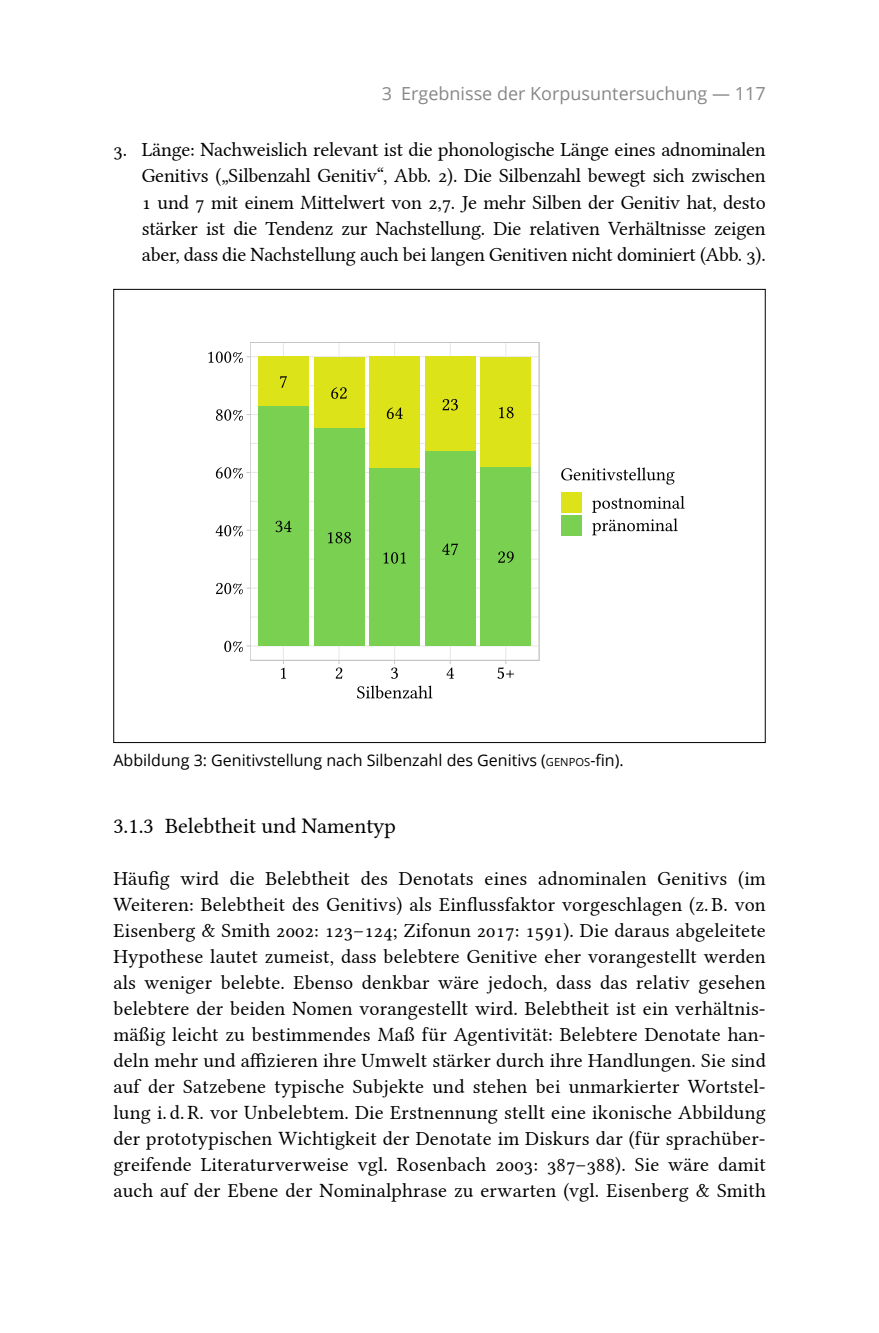
<style>
.page{position:relative;width:879px;height:1333px;background:#fff}
.page>*{position:absolute;margin:0;border:0;box-sizing:border-box;transform-origin:0 0}
.Ü3{font:22px "Lin Libertine";color:#000}
.Fließtext_nach_Übers{font:20px/26px "Lin Libertine";letter-spacing:.01em;color:#000;text-align:justify}
.Liste_nummeriert_STA{font:20px/26px "Lin Libertine";letter-spacing:-.01em;color:#000;text-align:justify}
.t1{font:18px "Open Sans";color:#878787}
.Legende{font:16px "Open Sans";color:#000}
.s1{font-size:11.2px}
</style>
<div class="page">
<hr style="left:250px;top:616px;width:289px;height:1px;background:#e7e7e7">
<hr style="left:250px;top:559px;width:289px;height:1px;background:#e7e7e7">
<hr style="left:250px;top:501px;width:289px;height:1px;background:#e7e7e7">
<hr style="left:250px;top:443px;width:289px;height:1px;background:#e7e7e7">
<hr style="left:250px;top:385px;width:289px;height:1px;background:#e7e7e7">
<hr style="left:250px;top:645px;width:289px;height:1px;background:#e7e7e7">
<hr style="left:250px;top:587px;width:289px;height:1px;background:#e7e7e7">
<hr style="left:250px;top:530px;width:289px;height:1px;background:#e7e7e7">
<hr style="left:250px;top:472px;width:289px;height:1px;background:#e7e7e7">
<hr style="left:250px;top:414px;width:289px;height:1px;background:#e7e7e7">
<hr style="left:250px;top:356px;width:289px;height:1px;background:#e7e7e7">
<hr style="left:283px;top:342px;width:1px;height:318px;background:#e7e7e7">
<hr style="left:339px;top:342px;width:1px;height:318px;background:#e7e7e7">
<hr style="left:394px;top:342px;width:1px;height:318px;background:#e7e7e7">
<hr style="left:450px;top:342px;width:1px;height:318px;background:#e7e7e7">
<hr style="left:505px;top:342px;width:1px;height:318px;background:#e7e7e7">
<div style="left:258px;top:357px;width:50px;height:49px;background:#dce319"></div>
<div style="left:258px;top:406px;width:50px;height:240px;background:#7ad151"></div>
<div style="left:314px;top:357px;width:50px;height:71px;background:#dce319"></div>
<div style="left:314px;top:428px;width:50px;height:218px;background:#7ad151"></div>
<div style="left:369px;top:357px;width:51px;height:112px;background:#dce319"></div>
<div style="left:369px;top:469px;width:51px;height:177px;background:#7ad151"></div>
<div style="left:425px;top:357px;width:50px;height:95px;background:#dce319"></div>
<div style="left:425px;top:452px;width:50px;height:194px;background:#7ad151"></div>
<div style="left:481px;top:357px;width:50px;height:110px;background:#dce319"></div>
<div style="left:481px;top:467px;width:50px;height:179px;background:#7ad151"></div>
<svg style="left:280px;top:376px;width:7px;height:11px"></svg>
<svg style="left:276px;top:520px;width:16px;height:12px"></svg>
<svg style="left:331px;top:387px;width:16px;height:12px"></svg>
<svg style="left:328px;top:532px;width:23px;height:11px"></svg>
<svg style="left:387px;top:407px;width:16px;height:12px"></svg>
<svg style="left:383px;top:552px;width:23px;height:11px"></svg>
<svg style="left:442px;top:399px;width:16px;height:11px"></svg>
<svg style="left:442px;top:543px;width:16px;height:12px"></svg>
<svg style="left:499px;top:407px;width:14px;height:11px"></svg>
<svg style="left:498px;top:551px;width:16px;height:12px"></svg>
<div style="left:250px;top:342px;width:289px;height:318px;border:1px solid #c7c6c6"></div>
<svg style="left:224px;top:640px;width:26px;height:12px"></svg>
<svg style="left:216px;top:583px;width:34px;height:11px"></svg>
<svg style="left:216px;top:525px;width:34px;height:11px"></svg>
<svg style="left:216px;top:467px;width:34px;height:11px"></svg>
<svg style="left:216px;top:409px;width:34px;height:11px"></svg>
<svg style="left:208px;top:351px;width:42px;height:12px"></svg>
<svg style="left:281px;top:660px;width:5px;height:18px"></svg>
<svg style="left:336px;top:660px;width:6px;height:18px"></svg>
<svg style="left:391px;top:660px;width:7px;height:18px"></svg>
<svg style="left:446px;top:660px;width:8px;height:18px"></svg>
<svg style="left:497px;top:660px;width:17px;height:18px"></svg>
<svg style="left:357px;top:685px;width:75px;height:13px"></svg>
<svg style="left:561px;top:467px;width:113px;height:17px"></svg>
<div style="left:561px;top:492px;width:21px;height:21px;background:#dce319"></div>
<svg style="left:561px;top:535px;width:21px;height:1px"></svg>
<div style="left:561px;top:515px;width:21px;height:20px;background:#7ad151"></div>
<svg style="left:592px;top:496px;width:92px;height:39px"></svg>
<p class="t1" style="left:382px;top:81px;width:385px">3 Ergebnisse der Korpusuntersuchung — 117</p>
<p class="Liste_nummeriert_STA" style="left:142px;top:135px;width:625px;text-indent:-28px">3. Länge: Nachweislich relevant ist die phonologische Länge eines adnominalen Genitivs („Silbenzahl Genitiv“, Abb. 2). Die Silbenzahl bewegt sich zwischen 1 und 7 mit einem Mittelwert von 2,7. Je mehr Silben der Genitiv hat, desto stärker ist die Tendenz zur Nachstellung. Die relativen Verhältnisse zeigen aber, dass die Nachstellung auch bei langen Genitiven nicht dominiert (Abb. 3).</p>
<p class="Legende" style="left:113px;top:749px;width:512px">Abbildung 3: Genitivstellung nach Silbenzahl des Genitivs (<span class="s1">GENPOS</span>-fin).</p>
<p class="Ü3" style="left:113px;top:808px;width:284px">3.1.3 Belebtheit und Namentyp</p>
<p class="Fließtext_nach_Übers" style="left:113px;top:863px;width:654px">Häufig wird die Belebtheit des Denotats eines adnominalen Genitivs (im Weiteren: Belebtheit des Genitivs) als Einflussfaktor vorgeschlagen (z. B. von Eisenberg &amp; Smith 2002: 123–124; Zifonun 2017: 1591). Die daraus abgeleitete Hypothese lautet zumeist, dass belebtere Genitive eher vorangestellt werden als weniger belebte. Ebenso denkbar wäre jedoch, dass das relativ gesehen belebtere der beiden Nomen vorangestellt wird. Belebtheit ist ein verhältnis&shy;mäßig leicht zu bestimmendes Maß für Agentivität: Belebtere Denotate han&shy;deln mehr und affizieren ihre Umwelt stärker durch ihre Handlungen. Sie sind auf der Satzebene typische Subjekte und stehen bei unmarkierter Wortstel&shy;lung i. d. R. vor Unbelebtem. Die Erstnennung stellt eine ikonische Abbildung der prototypischen Wichtigkeit der Denotate im Diskurs dar (für sprachüber&shy;greifende Literaturverweise vgl. Rosenbach 2003: 387–388). Sie wäre damit auch auf der Ebene der Nominalphrase zu erwarten (vgl. Eisenberg &amp; Smith</p>
</div>
